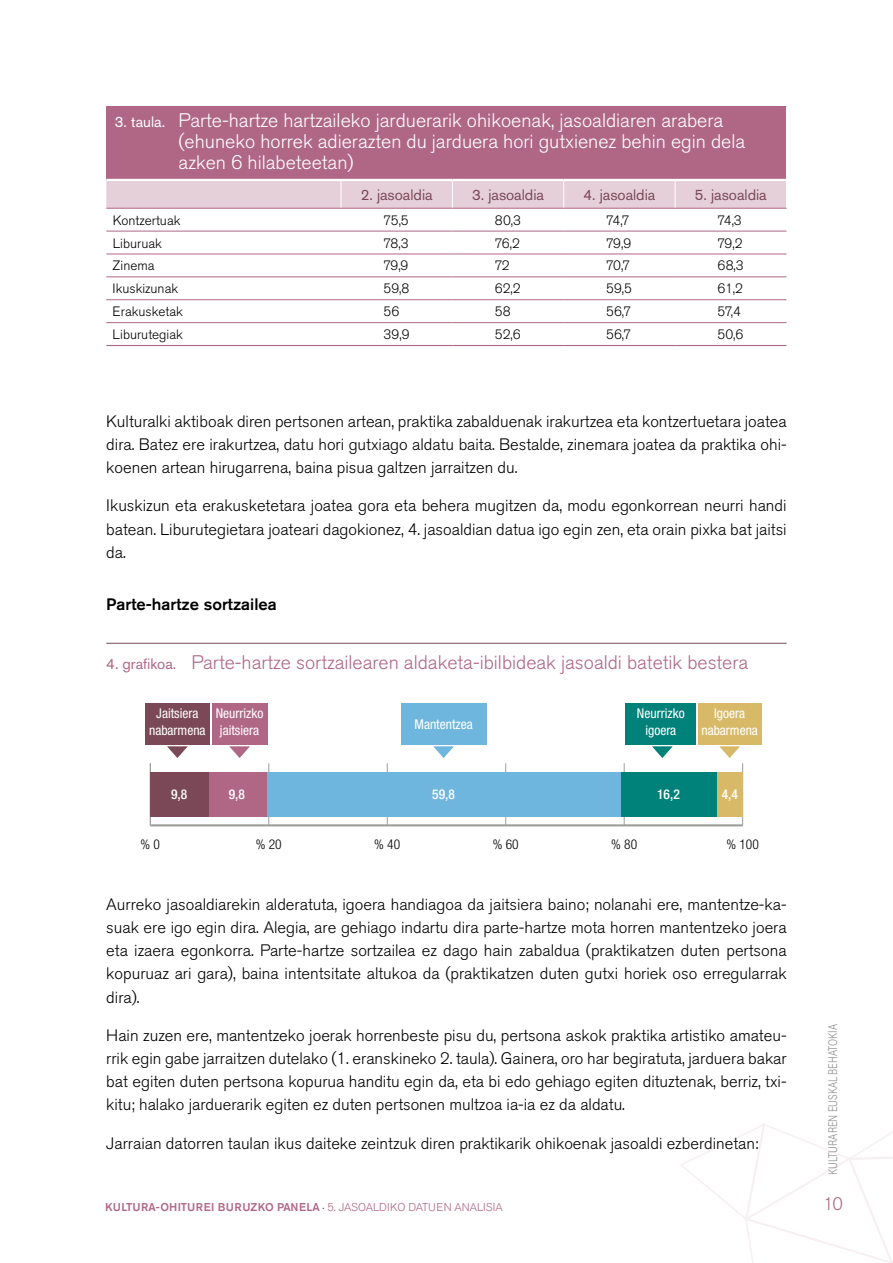
<style>
.page{position:relative;width:893px;height:1263px;background:#fff}
.page>*{position:absolute;margin:0;border:0;box-sizing:border-box;transform-origin:0 0}
.t1{font:300 19.5px/21px "Akzidenz Grotesk Pro";color:#fff}
.t2{font:300 19.5px "Akzidenz Grotesk Pro";color:#b06786}
.t3{font:300 18px "Akzidenz Grotesk Pro";color:#b06786}
.t4{font:300 16.5px/23.2px "Akzidenz Grotesk Pro";color:#000;text-align:justify}
.t5{font:500 16.5px "Akzidenz Grotesk Pro";color:#000}
.t6{font:15px "Akzidenz Grotesk Pro";color:#7a4857}
.t7{font:300 13.5px "Akzidenz Grotesk Pro";color:#000}
.t8{font:condensed 13.5px/16.2px "Helvetica Neue LT Std";color:#fff;text-align:center}
.t9{font:300 condensed 13.5px "Helvetica Neue LT Std";color:#000}
.t10{font:500 condensed 13.5px "Helvetica Neue LT Std";color:#fff}
.t11{font:12.6px "Acumin Variable Concept";letter-spacing:-.055em;color:#929292;scale:.83 1}
.t12{font:500 11.25px "Akzidenz Grotesk Pro";letter-spacing:.03em;color:#b06786}
.s1{font-weight:400;font-size:15px}
.s2{font-family:"Minion Pro";color:#7a4857}
.s3{font-weight:300}
</style>
<div class="page">
<svg style="left:681px;top:1124px;width:212px;height:139px"></svg>
<hr style="left:106px;top:643px;width:681px;height:1px;background:#7a4857">
<div style="left:106px;top:106px;width:680px;height:74px;background:#b06786"></div>
<hr style="left:106px;top:231px;width:235px;height:1px;background:#b06786">
<hr style="left:341px;top:231px;width:111px;height:1px;background:#b06786">
<hr style="left:452px;top:231px;width:112px;height:1px;background:#b06786">
<hr style="left:564px;top:231px;width:111px;height:1px;background:#b06786">
<hr style="left:675px;top:231px;width:111px;height:1px;background:#b06786">
<hr style="left:106px;top:254px;width:235px;height:1px;background:#b06786">
<hr style="left:341px;top:254px;width:111px;height:1px;background:#b06786">
<hr style="left:452px;top:254px;width:112px;height:1px;background:#b06786">
<hr style="left:564px;top:254px;width:111px;height:1px;background:#b06786">
<hr style="left:675px;top:254px;width:111px;height:1px;background:#b06786">
<hr style="left:106px;top:277px;width:235px;height:1px;background:#b06786">
<hr style="left:341px;top:277px;width:111px;height:1px;background:#b06786">
<hr style="left:452px;top:277px;width:112px;height:1px;background:#b06786">
<hr style="left:564px;top:277px;width:111px;height:1px;background:#b06786">
<hr style="left:675px;top:277px;width:111px;height:1px;background:#b06786">
<hr style="left:106px;top:299px;width:235px;height:1px;background:#b06786">
<hr style="left:341px;top:299px;width:111px;height:1px;background:#b06786">
<hr style="left:452px;top:299px;width:112px;height:1px;background:#b06786">
<hr style="left:564px;top:299px;width:111px;height:1px;background:#b06786">
<hr style="left:675px;top:299px;width:111px;height:1px;background:#b06786">
<hr style="left:106px;top:208px;width:235px;height:1px;background:#b06786">
<div style="left:106px;top:181px;width:681px;height:27px;background:#e5d0da"></div>
<hr style="left:106px;top:179px;width:235px;height:2px;background:#fff">
<hr style="left:341px;top:179px;width:111px;height:2px;background:#fff">
<hr style="left:452px;top:179px;width:112px;height:2px;background:#fff">
<hr style="left:564px;top:179px;width:111px;height:2px;background:#fff">
<hr style="left:675px;top:179px;width:111px;height:2px;background:#fff">
<hr style="left:341px;top:208px;width:111px;height:1px;background:#b06786">
<hr style="left:452px;top:208px;width:112px;height:1px;background:#b06786">
<hr style="left:564px;top:208px;width:111px;height:1px;background:#b06786">
<hr style="left:675px;top:208px;width:112px;height:1px;background:#b06786">
<hr style="left:106px;top:322px;width:235px;height:1px;background:#b06786">
<hr style="left:341px;top:322px;width:111px;height:1px;background:#b06786">
<hr style="left:452px;top:322px;width:112px;height:1px;background:#b06786">
<hr style="left:564px;top:322px;width:111px;height:1px;background:#b06786">
<hr style="left:675px;top:322px;width:111px;height:1px;background:#b06786">
<hr style="left:106px;top:345px;width:235px;height:1px;background:#b06786">
<hr style="left:341px;top:345px;width:111px;height:1px;background:#b06786">
<hr style="left:452px;top:345px;width:112px;height:1px;background:#b06786">
<hr style="left:564px;top:345px;width:111px;height:1px;background:#b06786">
<hr style="left:675px;top:345px;width:111px;height:1px;background:#b06786">
<hr style="left:150px;top:824px;width:593px;height:2px;background:#9d9d9c">
<hr style="left:269px;top:763px;width:1px;height:62px;background:#9d9d9c">
<hr style="left:387px;top:763px;width:1px;height:62px;background:#9d9d9c">
<hr style="left:505px;top:763px;width:1px;height:62px;background:#9d9d9c">
<hr style="left:624px;top:763px;width:1px;height:62px;background:#9d9d9c">
<hr style="left:742px;top:763px;width:1px;height:62px;background:#9d9d9c">
<hr style="left:150px;top:763px;width:1px;height:62px;background:#9d9d9c">
<div style="left:717px;top:772px;width:26px;height:45px;background:#d7b968"></div>
<div style="left:621px;top:772px;width:96px;height:45px;background:#00827b"></div>
<div style="left:266px;top:772px;width:355px;height:45px;background:#6fb6de"></div>
<div style="left:208px;top:772px;width:58px;height:45px;background:#b06786"></div>
<div style="left:150px;top:772px;width:58px;height:45px;background:#7a4857"></div>
<div style="left:145px;top:703px;width:65px;height:41px;background:#7a4857"></div>
<div style="left:212px;top:703px;width:55px;height:41px;background:#b06786"></div>
<div style="left:401px;top:703px;width:85px;height:41px;background:#6fb6de"></div>
<div style="left:626px;top:703px;width:70px;height:41px;background:#00827b"></div>
<div style="left:698px;top:703px;width:63px;height:41px;background:#d7b968"></div>
<svg style="left:167px;top:746px;width:21px;height:12px"></svg>
<svg style="left:229px;top:746px;width:21px;height:12px"></svg>
<svg style="left:433px;top:746px;width:21px;height:12px"></svg>
<svg style="left:652px;top:746px;width:21px;height:12px"></svg>
<svg style="left:719px;top:746px;width:21px;height:12px"></svg>
<p class="t1" style="left:179px;top:110px;width:568px;text-indent:-64px"><span class="s1">3. taula.</span> Parte-hartze hartzaileko jarduerarik ohikoenak, jasoaldiaren arabera (ehuneko horrek adierazten du jarduera hori gutxienez behin egin dela azken 6 hilabeteetan)</p>
<p class="t6" style="left:361px;top:185px;width:73px">2. jasoaldia</p>
<p class="t6" style="left:472px;top:185px;width:73px">3. jasoaldia</p>
<p class="t6" style="left:583px;top:185px;width:73px">4. jasoaldia</p>
<p class="t6" style="left:695px;top:185px;width:73px">5. jasoaldia</p>
<p class="t7" style="left:113px;top:211px;width:69px">Kontzertuak</p>
<p class="t7" style="left:383px;top:211px;width:27px">75,5</p>
<p class="t7" style="left:495px;top:211px;width:28px">80,3</p>
<p class="t7" style="left:606px;top:211px;width:25px">74,7</p>
<p class="t7" style="left:718px;top:211px;width:26px">74,3</p>
<p class="t7" style="left:113px;top:234px;width:51px">Liburuak</p>
<p class="t7" style="left:383px;top:234px;width:27px">78,3</p>
<p class="t7" style="left:495px;top:234px;width:27px">76,2</p>
<p class="t7" style="left:606px;top:234px;width:27px">79,9</p>
<p class="t7" style="left:718px;top:234px;width:27px">79,2</p>
<p class="t7" style="left:113px;top:257px;width:43px">Zinema</p>
<p class="t7" style="left:383px;top:257px;width:27px">79,9</p>
<p class="t7" style="left:495px;top:257px;width:16px">72</p>
<p class="t7" style="left:606px;top:257px;width:26px">70,7</p>
<p class="t7" style="left:718px;top:257px;width:28px">68,3</p>
<p class="t7" style="left:113px;top:280px;width:67px">Ikuskizunak</p>
<p class="t7" style="left:383px;top:280px;width:27px">59,8</p>
<p class="t7" style="left:495px;top:280px;width:27px">62,2</p>
<p class="t7" style="left:606px;top:280px;width:27px">59,5</p>
<p class="t7" style="left:718px;top:280px;width:27px">61,2</p>
<p class="t7" style="left:113px;top:303px;width:72px">Erakusketak</p>
<p class="t7" style="left:383px;top:303px;width:17px">56</p>
<p class="t7" style="left:495px;top:303px;width:17px">58</p>
<p class="t7" style="left:606px;top:303px;width:27px">56,7</p>
<p class="t7" style="left:718px;top:303px;width:25px">57,4</p>
<p class="t7" style="left:113px;top:326px;width:72px">Liburutegiak</p>
<p class="t7" style="left:383px;top:326px;width:28px">39,9</p>
<p class="t7" style="left:495px;top:326px;width:27px">52,6</p>
<p class="t7" style="left:606px;top:326px;width:27px">56,7</p>
<p class="t7" style="left:718px;top:326px;width:27px">50,6</p>
<p class="t4" style="left:106px;top:409px;width:682px">Kulturalki aktiboak diren pertsonen artean, praktika zabalduenak irakurtzea eta kontzertuetara joatea dira. Batez ere irakurtzea, datu hori gutxiago aldatu baita. Bestalde, zinemara joatea da praktika ohi&shy;koenen artean hirugarrena, baina pisua galtzen jarraitzen du.</p>
<p class="t4" style="left:106px;top:494px;width:682px">Ikuskizun eta erakusketetara joatea gora eta behera mugitzen da, modu egonkorrean neurri handi batean. Liburutegietara joateari dagokionez, 4. jasoaldian datua igo egin zen, eta orain pixka bat jaitsi da.</p>
<p class="t5" style="left:106px;top:593px;width:172px">Parte-hartze sortzailea</p>
<p class="t2" style="left:106px;top:650px;width:643px"><span class="s1">4. grafikoa.</span> Parte-hartze sortzailearen aldaketa-ibilbideak jasoaldi batetik bestera</p>
<p class="t8" style="left:149px;top:705px;width:58px">Jaitsiera nabarmena</p>
<p class="t8" style="left:216px;top:705px;width:49px">Neurrizko jaitsiera</p>
<p class="t8" style="left:414px;top:716px;width:60px">Mantentzea</p>
<p class="t8" style="left:637px;top:705px;width:49px">Neurrizko igoera</p>
<p class="t8" style="left:701px;top:705px;width:58px">Igoera nabarmena</p>
<p class="t10" style="left:171px;top:786px;width:18px">9,8</p>
<p class="t10" style="left:229px;top:786px;width:18px">9,8</p>
<p class="t10" style="left:432px;top:786px;width:24px">59,8</p>
<p class="t10" style="left:657px;top:786px;width:24px">16,2</p>
<p class="t10" style="left:722px;top:786px;width:18px">4,4</p>
<p class="t9" style="left:141px;top:836px;width:21px">% 0</p>
<p class="t9" style="left:256px;top:836px;width:27px">% 20</p>
<p class="t9" style="left:374px;top:836px;width:27px">% 40</p>
<p class="t9" style="left:493px;top:836px;width:27px">% 60</p>
<p class="t9" style="left:611px;top:836px;width:27px">% 80</p>
<p class="t9" style="left:726px;top:836px;width:34px">% 100</p>
<p class="t4" style="left:106px;top:892px;width:682px">Aurreko jasoaldiarekin alderatuta, igoera handiagoa da jaitsiera baino; nolanahi ere, mantentze-ka&shy;suak ere igo egin dira. Alegia, are gehiago indartu dira parte-hartze mota horren mantentzeko joera eta izaera egonkorra. Parte-hartze sortzailea ez dago hain zabaldua (praktikatzen duten pertsona kopuruaz ari gara), baina intentsitate altukoa da (praktikatzen duten gutxi horiek oso erregularrak dira).</p>
<p class="t4" style="left:106px;top:1023px;width:682px">Hain zuzen ere, mantentzeko joerak horrenbeste pisu du, pertsona askok praktika artistiko amateu&shy;rrik egin gabe jarraitzen dutelako (1. eranskineko 2. taula). Gainera, oro har begiratuta, jarduera bakar bat egiten duten pertsona kopurua handitu egin da, eta bi edo gehiago egiten dituztenak, berriz, txi&shy;kitu; halako jarduerarik egiten ez duten pertsonen multzoa ia-ia ez da aldatu.</p>
<p class="t4" style="left:106px;top:1131px;width:654px">Jarraian datorren taulan ikus daiteke zeintzuk diren praktikarik ohikoenak jasoaldi ezberdinetan:</p>
<p class="t12" style="left:105px;top:1199px;width:399px">KULTURA-OHITUREI BURUZKO PANELA <span class="s2">·</span> <span class="s3">5. JASOALDIKO DATUEN ANALISIA</span></p>
<p class="t11" style="left:824px;top:1175px;width:184px;rotate:-90deg">KULTURAREN EUSKAL BEHATOKIA</p>
<p class="t3" style="left:823px;top:1192px;width:21px">10</p>
</div>
